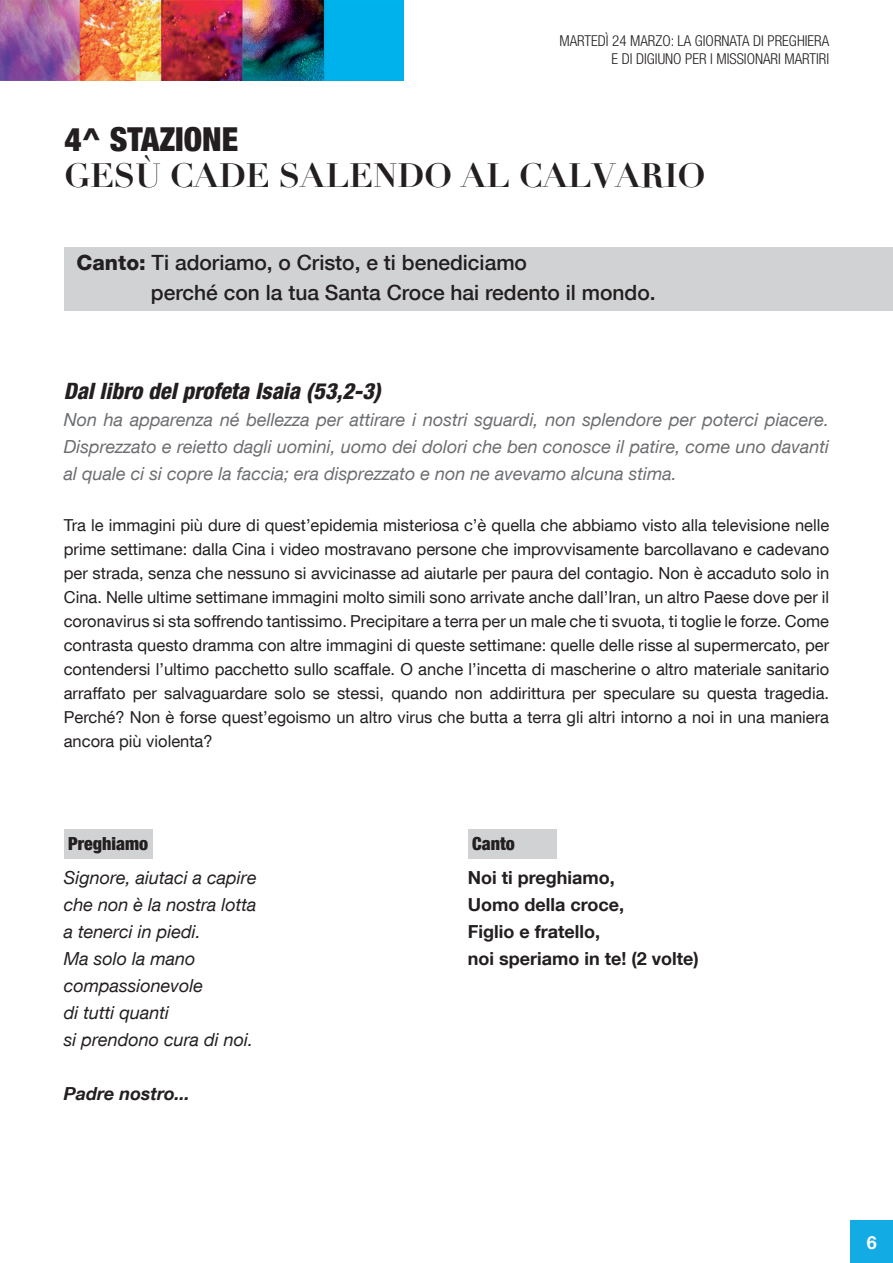
<style>
.page{position:relative;width:893px;height:1263px;background:#fff}
.page>*{position:absolute;margin:0;border:0;box-sizing:border-box;transform-origin:0 0}
.t1{font:700 33px "Didot";color:#231f20}
.t2{font:900 condensed 33px "Helvetica Neue LT Com";color:#231f20}
.t3{font:italic 800 condensed 22.5px "Helvetica Neue LT Com";color:#231f20}
.t4{font:500 21px/30px "Helvetica Neue LT Com";color:#231f20}
.t5{font:italic 18px/27px "Helvetica Neue LT Com";color:#6c6d70;text-align:justify}
.t6{font:italic 18px/27px "Helvetica Neue LT Com";color:#231f20}
.t7{font:700 18px/27px "Helvetica Neue LT Com";color:#231f20}
.t8{font:900 condensed 18px "Helvetica Neue LT Com";color:#231f20}
.t9{font:italic 700 18px "Helvetica Neue LT Com";color:#231f20}
.t10{font:700 18px "Helvetica Neue LT Com";color:#fff}
.t11{font:16.5px/24px "Helvetica Neue LT Com";color:#231f20;text-align:justify}
.t12{font:300 condensed 15px/18px "Helvetica Neue LT Com";color:#231f20;text-align:right}
.s1{font-weight:800}
</style>
<div class="page">
<img style="left:0;top:0;width:404px;height:81px">
<div style="left:850px;top:1220px;width:43px;height:43px;background:#12abe3"></div>
<div style="left:64px;top:247px;width:829px;height:64px;background:#d1d2d4"></div>
<div style="left:64px;top:829px;width:89px;height:29px;background:#d1d2d4"></div>
<div style="left:468px;top:829px;width:89px;height:29px;background:#d1d2d4"></div>
<p class="t12" style="left:559px;top:31px;width:271px">MARTEDÌ 24 MARZO: LA GIORNATA DI PREGHIERA<br>E DI DIGIUNO PER I MISSIONARI MARTIRI</p>
<h1 class="t2" style="left:64px;top:120px;width:175px">4^ STAZIONE</h1>
<h1 class="t1" style="left:64px;top:155px;width:642px">GESÙ CADE SALENDO AL CALVARIO</h1>
<p class="t4" style="left:151px;top:247px;width:506px;text-indent:-74px"><span class="s1">Canto:</span> Ti adoriamo, o Cristo, e ti benediciamo<br>perché con la tua Santa Croce hai redento il mondo.</p>
<h2 class="t3" style="left:64px;top:377px;width:319px">Dal libro del profeta Isaia (53,2-3)</h2>
<p class="t5" style="left:64px;top:405px;width:767px">Non ha apparenza né bellezza per attirare i nostri sguardi, non splendore per poterci piacere.<br>Disprezzato e reietto dagli uomini, uomo dei dolori che ben conosce il patire, come uno davanti al quale ci si copre la faccia; era disprezzato e non ne avevamo alcuna stima.</p>
<p class="t11" style="left:64px;top:512px;width:767px">Tra le immagini più dure di quest’epidemia misteriosa c’è quella che abbiamo visto alla televisione nelle prime settimane: dalla Cina i video mostravano persone che improvvisamente barcollavano e cadevano per strada, senza che nessuno si avvicinasse ad aiutarle per paura del contagio. Non è accaduto solo in Cina. Nelle ultime settimane immagini molto simili sono arrivate anche dall’Iran, un altro Paese dove per il coronavirus si sta soffrendo tantissimo. Precipitare a terra per un male che ti svuota, ti toglie le forze. Come contrasta questo dramma con altre immagini di queste settimane: quelle delle risse al supermercato, per contendersi l’ultimo pacchetto sullo scaffale. O anche l’incetta di mascherine o altro materiale sanitario arraffato per salvaguardare solo se stessi, quando non addirittura per speculare su questa tragedia.<br>Perché? Non è forse quest’egoismo un altro virus che butta a terra gli altri intorno a noi in una maniera ancora più violenta?</p>
<p class="t8" style="left:68px;top:833px;width:82px">Preghiamo</p>
<p class="t8" style="left:472px;top:833px;width:44px">Canto</p>
<p class="t7" style="left:468px;top:864px;width:232px">Noi ti preghiamo,<br>Uomo della croce,<br>Figlio e fratello,<br>noi speriamo in te! (2 volte)</p>
<p class="t6" style="left:64px;top:864px;width:194px">Signore, aiutaci a capire che non è la nostra lotta a tenerci in piedi.<br>Ma solo la mano compassionevole<br>di tutti quanti<br>si prendono cura di noi.</p>
<p class="t9" style="left:64px;top:1082px;width:128px">Padre nostro...</p>
<p class="t10" style="left:867px;top:1231px;width:12px">6</p>
</div>
